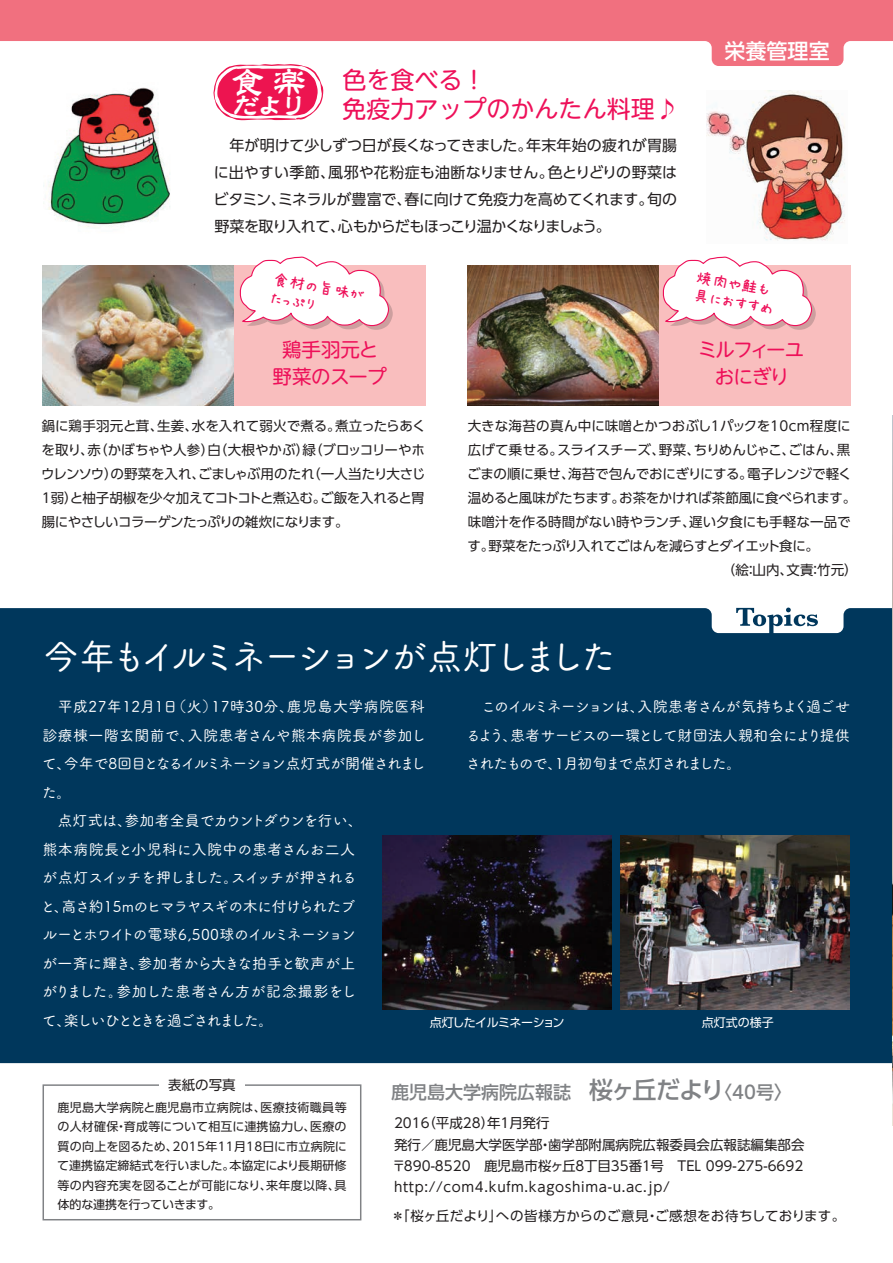
<style>
.page{position:relative;width:893px;height:1263px;background:#fff}
.page>*{position:absolute;margin:0;border:0;box-sizing:border-box;transform-origin:0 0}
.t1{font:36px "Tsuku A Rd Gothic Std M";letter-spacing:-.13em;color:#fff}
.t2{font:32.55px "GF Reisho Std E";color:#fff}
.t3{font:24px/28.5px "UD Shin M Go Pr 6";color:#ee1059}
.t4{font:500 24px "UD Shin Go Pr 6";letter-spacing:-.1em;color:#808285}
.t5{font:23.4px "GF Reisho Std E";color:#fff;scale:1.25 1}
.t6{font:500 21px "UD Shin Go Pr 6";color:#fff}
.t7{font:19.5px/27px "UD Shin M Go Pr 6";letter-spacing:-.01em;color:#ee1059;text-align:center}
.t8{font:19.5px/27px "UD Shin M Go Pr 6";letter-spacing:-.07em;color:#ee1059;text-align:center}
.t9{font:500 18px "UD Shin Go Pr 6";color:#808285}
.t10{font:16.5px/18px "AP Japanesefont";color:#ee1059}
.t11{font:15px/28.5px "Tsuku A Rd Gothic Std M";letter-spacing:-.04em;color:#fff}
.t12{font:15px "UD Shin Go Pr 6";letter-spacing:-.015em;color:#231f20}
.t13{font:15px/28.5px "Tsuku A Rd Gothic Std M";letter-spacing:-.065em;color:#fff}
.t14{font:15px/28.5px "Tsuku A Rd Gothic Std M";letter-spacing:-.13em;color:#fff}
.t15{font:15px/28.5px "Tsuku A Rd Gothic Std M";letter-spacing:-.07em;color:#fff}
.t16{font:15px/28.5px "Tsuku A Rd Gothic Std M";letter-spacing:.02em;color:#fff}
.t17{font:15px "Tsuku A Rd Gothic Std M";letter-spacing:.03em;color:#fff}
.t18{font:15px "UD Shin Go Pr 6";letter-spacing:-.095em;color:#231f20}
.t19{font:15px/28.5px "Tsuku A Rd Gothic Std M";letter-spacing:.04em;color:#fff}
.t20{font:15px "UD Shin Go Pr 6";letter-spacing:.015em;color:#231f20}
.t21{font:15px "UD Shin Go Pr 6";letter-spacing:.01em;color:#231f20}
.t22{font:15px "UD Shin Go Pr 6";letter-spacing:-.05em;color:#231f20}
.t23{font:15px "Tsuku A Rd Gothic Std M";letter-spacing:.025em;color:#fff}
.t24{font:15px "UD Shin Go Pr 6";letter-spacing:.005em;color:#231f20}
.t25{font:13.5px/24px "UD Shin Go Pr 6";color:#231f20;text-align:right}
.t26{font:13.5px/24px "UD Shin Go Pr 6";letter-spacing:-.03em;color:#231f20}
.t27{font:13.5px/21px "UD Shin Go Pr 6";letter-spacing:.05em;color:#231f20}
.t28{font:13.5px "UD Shin Go Pr 6";letter-spacing:-.02em;color:#231f20}
.t29{font:13.5px/24px "UD Shin Go Pr 6";letter-spacing:-.05em;color:#231f20}
.t30{font:13.5px "UD Shin Go Pr 6";letter-spacing:.02em;color:#231f20}
.t31{font:13.5px "UD Shin Go Pr 6";letter-spacing:-.025em;color:#231f20}
.t32{font:13.5px "UD Shin Go Pr 6";letter-spacing:-.075em;color:#231f20}
.t33{font:13.5px "UD Shin Go Pr 6";letter-spacing:-.055em;color:#231f20}
.t34{font:13.5px "UD Shin Go Pr 6";letter-spacing:-.065em;color:#231f20}
.t35{font:12px/19.5px "UD Shin Go Pr 6";letter-spacing:.005em;color:#231f20}
.t36{font:12px "UD Shin Go Pr 6";letter-spacing:.03em;color:#231f20}
.t37{font:12px "UD Shin Go Pr 6";letter-spacing:-.03em;color:#fff}
.t38{font:12px "UD Shin Go Pr 6";letter-spacing:.025em;color:#231f20}
</style>
<div class="page">
<div style="left:1px;top:608px;width:891px;height:455px;background:#00375c"></div>
<svg style="left:1px;top:0;width:892px;height:66px;fill:#f1707f"></svg>
<hr style="left:0;top:0;width:1px;height:1263px;background:#efcec0">
<svg style="left:736px;top:607px;width:82px;height:34px"></svg>
<img style="left:43px;top:87px;width:127px;height:141px">
<img style="left:707px;top:90px;width:138px;height:151px">
<img style="left:43px;top:265px;width:191px;height:140px">
<img style="left:468px;top:265px;width:191px;height:140px">
<div style="left:234px;top:265px;width:191px;height:140px;background:#f9bebe"></div>
<div style="left:659px;top:265px;width:191px;height:140px;background:#f9bebe"></div>
<svg style="left:239px;top:256px;width:154px;height:74px"></svg>
<svg style="left:662px;top:256px;width:154px;height:74px"></svg>
<img style="left:620px;top:835px;width:230px;height:175px">
<img style="left:382px;top:835px;width:230px;height:175px">
<svg style="left:213px;top:64px;width:110px;height:56px"></svg>
<svg style="left:43px;top:1084px;width:318px;height:136px"></svg>
<div style="left:159px;top:1074px;width:85px;height:21px;background:#fff"></div>
<img style="left:892px;top:415px;width:1px;height:711px">
<h2 class="t2" style="left:231px;top:59px;width:76px">食楽</h2>
<h3 class="t3" style="left:343px;top:64px;width:337px">色を食べる !<br>免疫力アップのかんたん料理♪</h3>
<p class="t21" style="left:526px;top:133px;width:152px">年末年始の疲れが胃腸</p>
<h3 class="t5" style="left:231px;top:89px;width:63px">だより</h3>
<p class="t12" style="left:214px;top:133px;width:320px">　年が明けて少しずつ日が長くなってきました。</p>
<p class="t22" style="left:548px;top:160px;width:131px">色とりどりの野菜は</p>
<p class="t24" style="left:214px;top:160px;width:123px">に出やすい季節、</p>
<p class="t20" style="left:328px;top:160px;width:227px">風邪や花粉症も油断なりません。</p>
<p class="t12" style="left:214px;top:187px;width:74px">ビタミン、</p>
<p class="t12" style="left:278px;top:187px;width:135px">ミネラルが豊富で、</p>
<p class="t12" style="left:404px;top:187px;width:250px">春に向けて免疫力を高めてくれます。</p>
<p class="t12" style="left:647px;top:187px;width:32px">旬の</p>
<p class="t18" style="left:338px;top:214px;width:275px">心もからだもほっこり温かくなりましょう。</p>
<p class="t12" style="left:214px;top:214px;width:132px">野菜を取り入れて、</p>
<h3 class="t6" style="left:725px;top:33px;width:106px">栄養管理室</h3>
<p class="t10" style="left:275px;top:271px;width:94px;rotate:10deg">食材の旨味がたっぷり</p>
<p class="t10" style="left:698px;top:268px;width:82px;rotate:10deg">焼肉や鮭も具におすすめ</p>
<h3 class="t7" style="left:272px;top:335px;width:116px">鶏手羽元と野菜のスープ</h3>
<h3 class="t8" style="left:698px;top:335px;width:108px">ミルフィーユおにぎり</h3>
<p class="t25" style="left:42px;top:413px;width:123px">鍋に鶏手羽元と茸、</p>
<p class="t25" style="left:42px;top:437px;width:385px">を取り （赤、 かぼちゃや人参 （白） 大根やかぶ （緑） ブロッコリーやホ</p>
<p class="t25" style="left:307px;top:461px;width:120px">（一人当たり大さじ</p>
<p class="t25" style="left:157px;top:413px;width:43px">生姜、</p>
<p class="t34" style="left:335px;top:415px;width:92px">煮立ったらあく</p>
<p class="t25" style="left:192px;top:413px;width:150px">水を入れて弱火で煮る。</p>
<p class="t25" style="left:198px;top:461px;width:118px">ごましゃぶ用のたれ</p>
<p class="t25" style="left:41px;top:461px;width:78px">ウレンソウ）</p>
<p class="t25" style="left:111px;top:461px;width:96px">の野菜を入れ、</p>
<p class="t25" style="left:468px;top:413px;width:384px">大きな海苔の真ん中に味噌とかつおぶし1パックを10cm程度にごはん黒、</p>
<p class="t25" style="left:468px;top:437px;width:97px">広げて乗せる。</p>
<p class="t28" style="left:557px;top:439px;width:109px">スライスチーズ、</p>
<p class="t25" style="left:659px;top:437px;width:43px">野菜、</p>
<p class="t32" style="left:694px;top:439px;width:103px">ちりめんじゃこ、</p>
<p class="t28" style="left:467px;top:463px;width:109px">ごまの順に乗せ、</p>
<p class="t25" style="left:568px;top:461px;width:186px">海苔で包んでおにぎりにする。</p>
<p class="t33" style="left:747px;top:463px;width:106px">電子レンジで軽く</p>
<p class="t31" style="left:320px;top:487px;width:106px">ご飯を入れると胃</p>
<p class="t29" style="left:42px;top:485px;width:308px;text-indent:22px">）<br>腸にやさしいコラーゲンたっぷりの雑炊になります。</p>
<p class="t28" style="left:42px;top:487px;width:286px">1弱と柚子胡椒を少々加えてコトコトと煮込む。</p>
<p class="t26" style="left:468px;top:485px;width:159px">温めると風味がたちます。</p>
<p class="t26" style="left:619px;top:485px;width:239px">お茶をかければ茶節風に食べられます。</p>
<p class="t26" style="left:489px;top:509px;width:332px;text-indent:-21px">味噌汁を作る時間がない時やランチ、<br>野菜をたっぷり入れてごはんを減らすとダイエット食に。</p>
<p class="t25" style="left:689px;top:509px;width:163px">遅い夕食にも手軽な一品で</p>
<p class="t25" style="left:468px;top:533px;width:28px">す。</p>
<p class="t25" style="left:722px;top:557px;width:73px">（絵山内、</p>
<p class="t25" style="left:787px;top:557px;width:73px">文責竹元(</p>
<p class="t25" style="left:744px;top:557px;width:15px">：</p>
<p class="t25" style="left:809px;top:557px;width:15px">：</p>
<h1 class="t1" style="left:43px;top:629px;width:575px">今年もイルミネーションが点灯しました</h1>
<p class="t23" style="left:287px;top:695px;width:139px">鹿児島大学病院医科</p>
<p class="t16" style="left:188px;top:691px;width:240px;text-indent:-145px">　平成27年12月 （日1 火）<br>入院患者さんや熊本病院長が参加し</p>
<p class="t11" style="left:638px;top:691px;width:214px">入院患者さんが気持ちよく過ごせ</p>
<p class="t11" style="left:212px;top:691px;width:84px">17時30分、</p>
<p class="t13" style="left:466px;top:691px;width:385px">　このイルミネーションは、<br>るよう患者サービスの一環として財団法人親和会により提供</p>
<p class="t14" style="left:466px;top:720px;width:277px;text-indent:37px">、<br>されたもので 1、月初旬まで点灯されました。</p>
<p class="t11" style="left:64px;top:720px;width:363px;text-indent:-21px">診療棟一階玄関前で、<br>今年で8回目となるイルミネーション点灯式が開催されまし</p>
<p class="t11" style="left:42px;top:748px;width:31px">て、た。</p>
<p class="t11" style="left:125px;top:805px;width:240px">参加者全員でカウントダウンを行い、</p>
<p class="t11" style="left:43px;top:805px;width:91px">　点灯式は、</p>
<p class="t17" style="left:43px;top:838px;width:314px">熊本病院長と小児科に入院中の患者さんお二人</p>
<p class="t13" style="left:231px;top:862px;width:127px">スイッチが押される</p>
<p class="t15" style="left:41px;top:862px;width:316px">が点灯スイッチを押しました。<br>と高さ約15mのヒマラヤスギの木に付けられたブ</p>
<p class="t11" style="left:42px;top:891px;width:315px;text-indent:12px">、<br>ルーとホワイトの電球6,500球のイルミネーションが一斉に輝き参加者から大きな拍手と歓声が上</p>
<p class="t19" style="left:117px;top:948px;width:241px;text-indent:13px">、<br>参加した患者さん方が記念撮影をし</p>
<p class="t14" style="left:64px;top:976px;width:211px;text-indent:-22px">がりました。<br>楽しいひとときを過ごされました。</p>
<p class="t11" style="left:42px;top:1005px;width:31px">て、</p>
<p class="t25" style="left:168px;top:1073px;width:69px">表紙の写真</p>
<p class="t36" style="left:57px;top:1097px;width:210px">鹿児島大学病院と鹿児島市立病院は、</p>
<p class="t36" style="left:260px;top:1097px;width:88px">医療技術職員等</p>
<p class="t35" style="left:57px;top:1116px;width:260px">の人材確保育成等について相互に連携協力し、</p>
<p class="t35" style="left:310px;top:1116px;width:38px">医療の</p>
<p class="t35" style="left:115px;top:1116px;width:13px">・</p>
<p class="t35" style="left:57px;top:1136px;width:122px">質の向上を図るため、</p>
<p class="t38" style="left:173px;top:1136px;width:176px">2015年11月18日に市立病院に</p>
<p class="t35" style="left:57px;top:1155px;width:179px">て連携協定締結式を行いました。</p>
<p class="t35" style="left:229px;top:1155px;width:119px">本協定により長期研修</p>
<p class="t35" style="left:57px;top:1175px;width:216px">等の内容充実を図ることが可能になり、体的な連携を行っていきます。</p>
<p class="t35" style="left:266px;top:1175px;width:82px">来年度以降具、</p>
<p class="t37" style="left:430px;top:1013px;width:136px">点灯したイルミネーション</p>
<p class="t37" style="left:702px;top:1013px;width:74px">点灯式の様子</p>
<h3 class="t4" style="left:589px;top:1070px;width:137px">桜ヶ丘だより</h3>
<h3 class="t9" style="left:391px;top:1078px;width:199px">鹿児島大学病院広報誌　</h3>
<h3 class="t9" style="left:714px;top:1078px;width:79px">〈40号〈</h3>
<p class="t25" style="left:422px;top:1111px;width:129px">（平成28 年） 1月発行</p>
<p class="t25" style="left:394px;top:1112px;width:412px;line-height:21px;text-align:left">2016<br>発行／鹿児島大学医学部歯学部附属病院広報委員会広報誌編集部会</p>
<p class="t25" style="left:538px;top:1132px;width:15px">・</p>
<p class="t25" style="left:584px;top:1153px;width:60px">丁目35番</p>
<p class="t27" style="left:392px;top:1154px;width:279px">〒890-8520　鹿児島市桜ヶ丘http://com4.kufm.kagoshima u- .ac.jp/</p>
<p class="t25" style="left:651px;top:1153px;width:154px">号　TEL 099-275-6692</p>
<p class="t25" style="left:573px;top:1153px;width:15px">８</p>
<p class="t25" style="left:640px;top:1153px;width:15px">１</p>
<p class="t27" style="left:496px;top:1205px;width:154px">への皆様方からのご意見</p>
<p class="t30" style="left:655px;top:1205px;width:192px">ご感想をお待ちしております。</p>
<p class="t25" style="left:391px;top:1203px;width:113px">＊「桜ヶ丘だより」</p>
<p class="t25" style="left:645px;top:1203px;width:15px">・</p>
</div>
